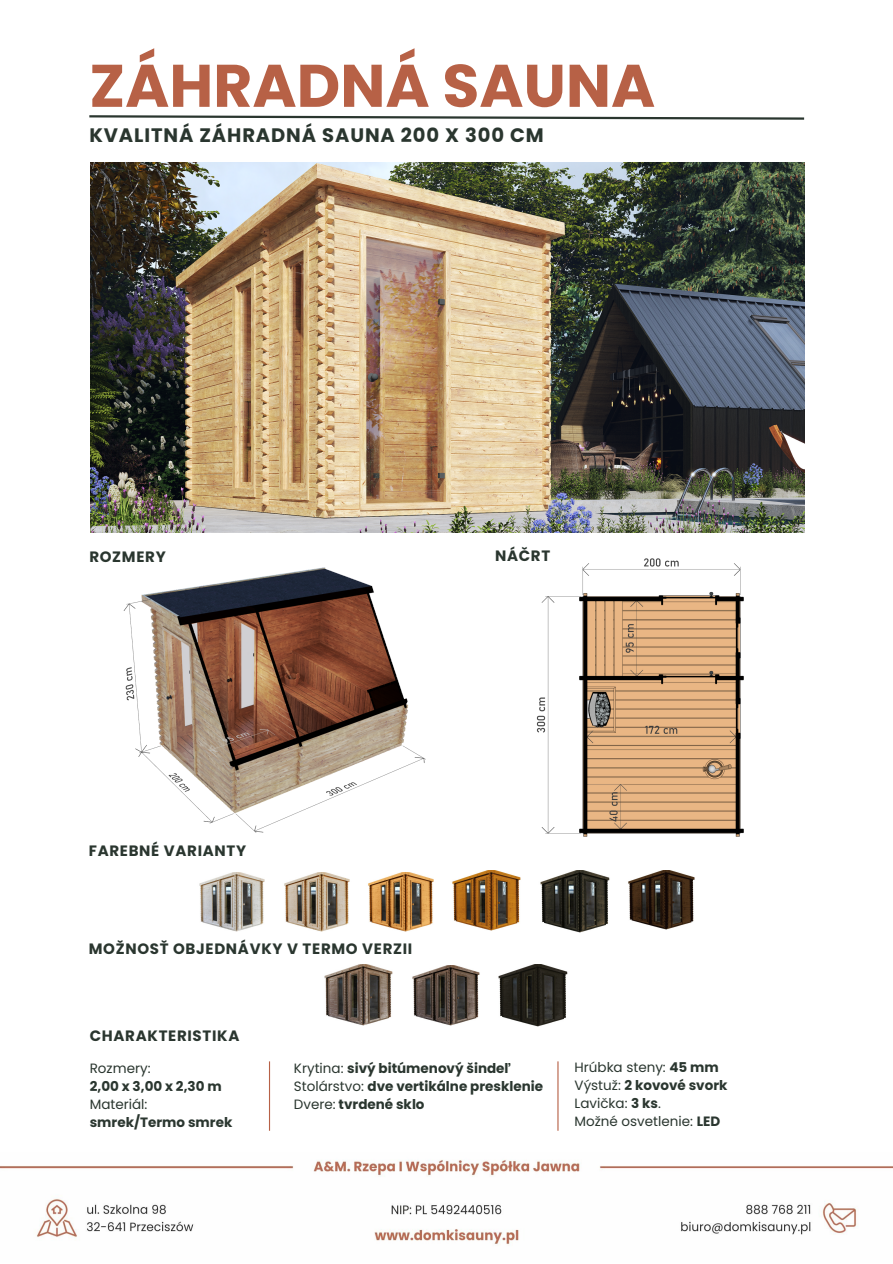
<style>
.page{position:relative;width:893px;height:1264px;background:#fff}
.page>*{position:absolute;margin:0;border:0;box-sizing:border-box;transform-origin:0 0}
.t1{font:700 60px "Poppins";color:#b76146}
.t2{font:700 19.5px "Poppins";letter-spacing:.045em;color:#2a362f}
.t3{font:700 15px "Poppins";letter-spacing:.045em;color:#2a362f}
.t4{font:700 13.5px/18px "Poppins";color:#2a362f}
.t5{font:13.5px "Poppins";color:#2a362f}
.s1{font-weight:400}
.s2{font-weight:700}
</style>
<div class="page">
<svg style="left:89px;top:115px;width:716px;height:5px"></svg>
<hr style="left:269px;top:1061px;width:1px;height:69px;background:#b76146">
<hr style="left:557px;top:1061px;width:1px;height:69px;background:#b76146">
<img style="left:0;top:1160px;width:892px;height:85px">
<img style="left:123px;top:567px;width:303px;height:266px">
<img style="left:536px;top:558px;width:208px;height:279px">
<img style="left:90px;top:163px;width:714px;height:369px">
<img style="left:199px;top:872px;width:66px;height:59px">
<img style="left:540px;top:870px;width:70px;height:62px">
<img style="left:284px;top:872px;width:66px;height:59px">
<img style="left:452px;top:870px;width:69px;height:61px">
<img style="left:368px;top:872px;width:66px;height:59px">
<img style="left:628px;top:870px;width:67px;height:59px">
<img style="left:324px;top:964px;width:69px;height:61px">
<img style="left:498px;top:964px;width:70px;height:62px">
<img style="left:412px;top:965px;width:68px;height:60px">
<h1 class="t1" style="left:89px;top:44px;width:567px">ZÁHRADNÁ SAUNA</h1>
<p class="t2" style="left:89px;top:122px;width:456px">KVALITNÁ ZÁHRADNÁ SAUNA 200 X 300 CM</p>
<p class="t3" style="left:89px;top:546px;width:78px">ROZMERY</p>
<p class="t3" style="left:495px;top:545px;width:57px">NÁČRT</p>
<p class="t3" style="left:89px;top:840px;width:159px">FAREBNÉ VARIANTY</p>
<p class="t3" style="left:89px;top:937px;width:325px">MOŽNOSŤ OBJEDNÁVKY V TERMO VERZII</p>
<p class="t3" style="left:90px;top:1024px;width:151px">CHARAKTERISTIKA</p>
<h2 class="t5" style="left:90px;top:1058px;width:62px">Rozmery:</h2>
<p class="t4" style="left:90px;top:1077px;width:133px">2,00 x 3,00 x 2,30 m</p>
<h3 class="t5" style="left:90px;top:1094px;width:59px">Materiál:</h3>
<h3 class="t4" style="left:90px;top:1113px;width:144px">smrek/Termo smrek</h3>
<p class="t4" style="left:294px;top:1059px;width:251px"><span class="s1">Krytina:</span> sivý bitúmenový šindeľ<br><span class="s1">Stolárstvo:</span> dve vertikálne presklenie<br><span class="s1">Dvere:</span> tvrdené sklo</p>
<p class="t5" style="left:574px;top:1058px;width:146px">Hrúbka steny: <span class="s2">45 mm</span></p>
<h3 class="t4" style="left:574px;top:1076px;width:154px"><span class="s1">Výstuž:</span> 2 kovové svork</h3>
<p class="t5" style="left:574px;top:1094px;width:88px">Lavička: <span class="s2">3 ks</span>.</p>
<p class="t5" style="left:574px;top:1112px;width:147px">Možné osvetlenie: <span class="s2">LED</span></p>
</div>
